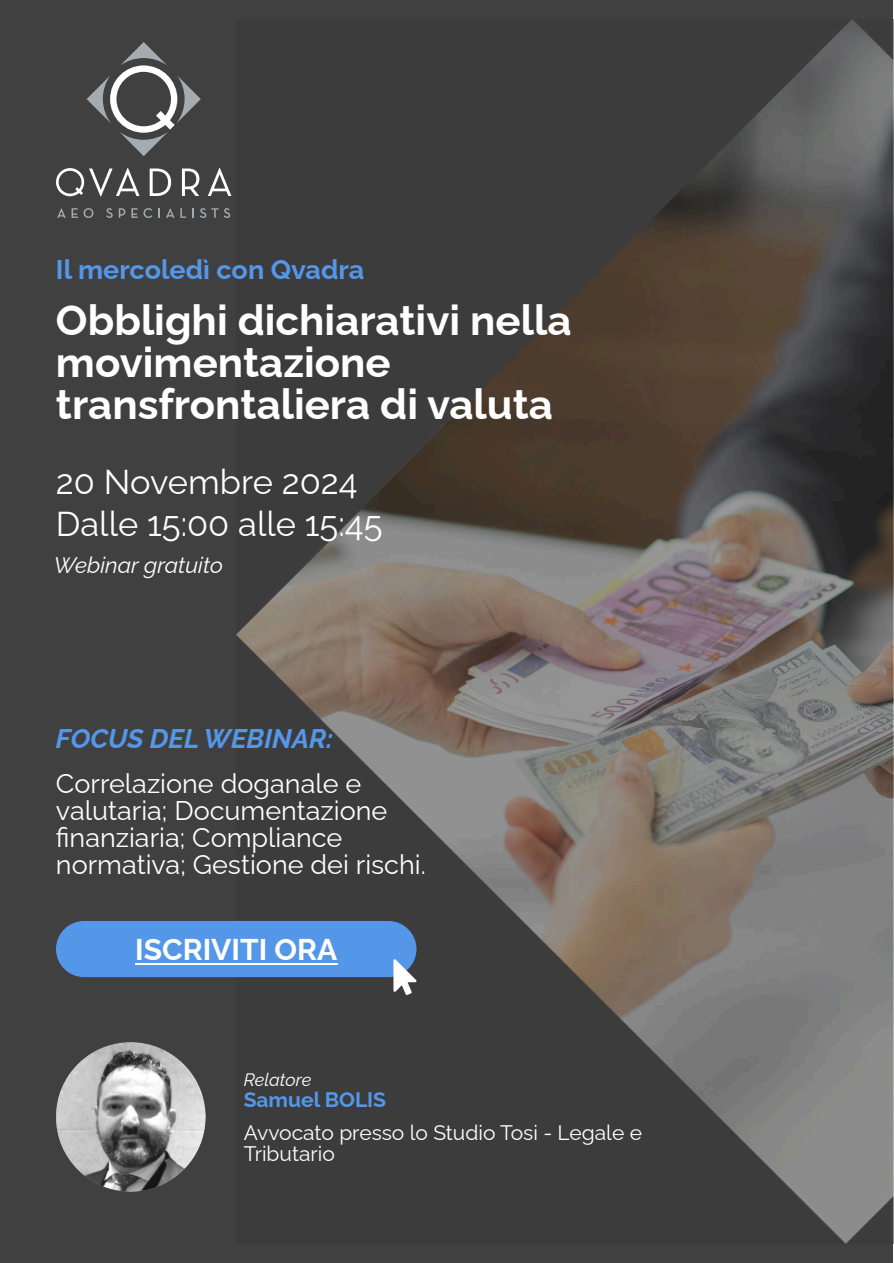
<style>
.page{position:relative;width:894px;height:1263px;background:#fff}
.page>*{position:absolute;margin:0;border:0;box-sizing:border-box;transform-origin:0 0}
.t1{font:700 42px "Raleway";color:#fff}
.t2{font:34.5px "Raleway";color:#fff}
.t3{font:700 30px "Raleway";color:#fff}
.t4{font:27px "Raleway";color:#fff}
.t5{font:700 27px "Raleway";color:#5497e9}
.t6{font:italic 700 27px "Raleway";color:#5497e9}
.t7{font:italic 22.5px "Raleway";color:#fff}
.t8{font:21px "Raleway";color:#fff}
.t9{font:700 21px "Raleway";color:#5497e9}
.t10{font:italic 18px "Raleway";letter-spacing:-.005em;color:#fff}
</style>
<div class="page">
<div style="left:0;top:0;width:893px;height:1263px;background:#404040"></div>
<img style="left:236px;top:19px;width:658px;height:1225px">
<img style="left:56px;top:1042px;width:150px;height:150px;border-radius:50%">
<div style="left:56px;top:921px;width:360px;height:56px;background:#5497e9;border-radius:28px"></div>
<hr style="left:135px;top:963px;width:202px;height:2px;background:#fff">
<svg style="left:87px;top:42px;width:114px;height:114px"></svg>
<svg style="left:150px;top:169px;width:21px;height:27px"></svg>
<svg style="left:182px;top:169px;width:17px;height:27px"></svg>
<svg style="left:208px;top:168px;width:23px;height:28px"></svg>
<svg style="left:56px;top:168px;width:84px;height:29px"></svg>
<svg style="left:57px;top:208px;width:9px;height:10px"></svg>
<svg style="left:72px;top:208px;width:6px;height:10px"></svg>
<svg style="left:84px;top:208px;width:10px;height:10px"></svg>
<svg style="left:106px;top:208px;width:7px;height:10px"></svg>
<svg style="left:119px;top:208px;width:6px;height:10px"></svg>
<svg style="left:131px;top:208px;width:7px;height:10px"></svg>
<svg style="left:144px;top:208px;width:8px;height:10px"></svg>
<svg style="left:166px;top:208px;width:20px;height:10px"></svg>
<svg style="left:192px;top:208px;width:2px;height:10px"></svg>
<svg style="left:200px;top:208px;width:30px;height:10px"></svg>
<svg style="left:393px;top:959px;width:24px;height:36px"></svg>
<p class="t5" style="left:56px;top:254px;width:310px">Il mercoledì con Qvadra</p>
<p class="t1" style="left:56px;top:295px;width:517px">Obblighi dichiarativi nella</p>
<p class="t1" style="left:56px;top:337px;width:336px">movimentazione</p>
<p class="t1" style="left:56px;top:379px;width:499px">transfrontaliera di valuta</p>
<p class="t2" style="left:56px;top:461px;width:303px">20 Novembre 2024</p>
<p class="t2" style="left:56px;top:504px;width:328px">Dalle 15:00 alle 15:45</p>
<p class="t7" style="left:54px;top:552px;width:171px">Webinar gratuito</p>
<p class="t6" style="left:56px;top:723px;width:279px">FOCUS DEL WEBINAR:</p>
<p class="t4" style="left:56px;top:768px;width:307px">Correlazione doganale e</p>
<p class="t4" style="left:56px;top:795px;width:333px">valutaria; Documentazione</p>
<p class="t4" style="left:56px;top:822px;width:288px">finanziaria; Compliance</p>
<p class="t4" style="left:56px;top:849px;width:371px">normativa; Gestione dei rischi.</p>
<p class="t3" style="left:135px;top:932px;width:204px">ISCRIVITI ORA</p>
<p class="t10" style="left:244px;top:1069px;width:69px">Relatore</p>
<p class="t8" style="left:244px;top:1121px;width:400px">Avvocato presso lo Studio Tosi - Legale e</p>
<p class="t8" style="left:244px;top:1142px;width:93px">Tributario</p>
<p class="t9" style="left:244px;top:1088px;width:144px">Samuel BOLIS</p>
</div>
